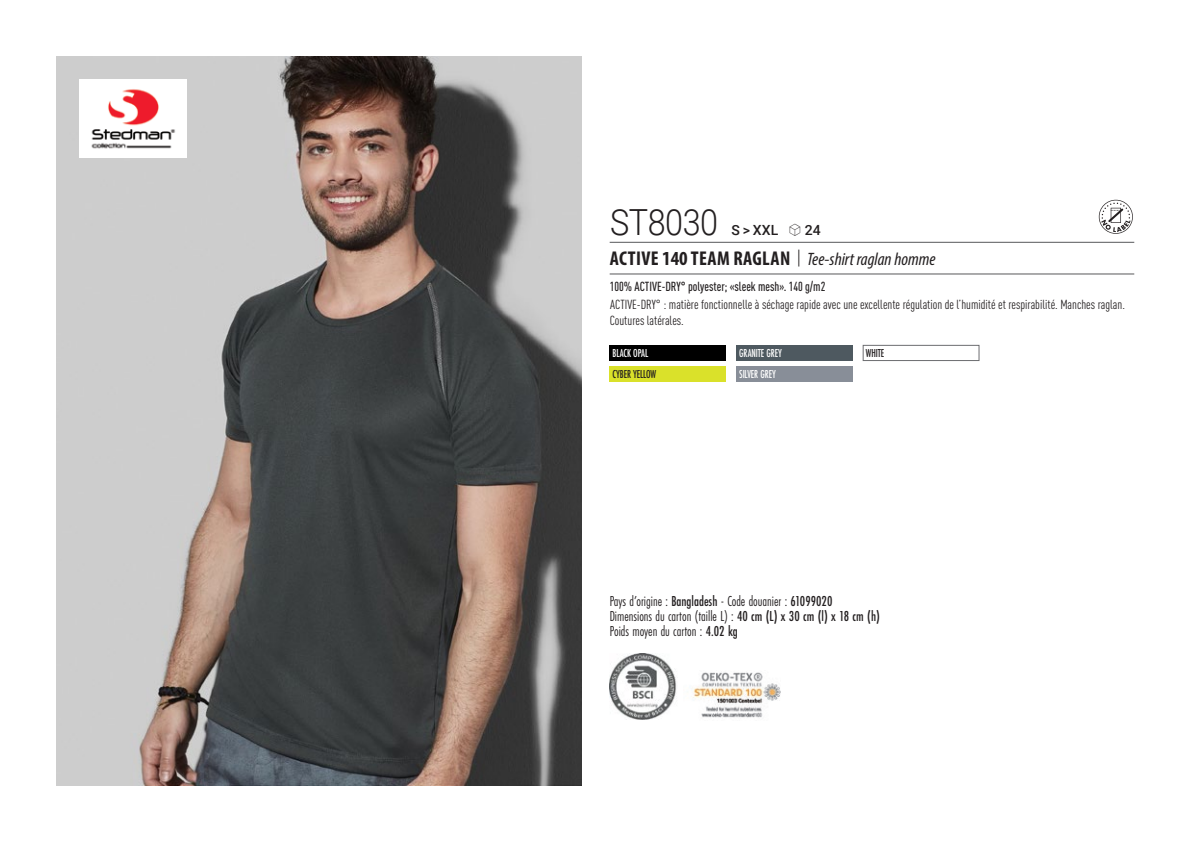
<style>
.page{position:relative;width:1191px;height:842px;background:#fff}
.page>*{position:absolute;margin:0;border:0;box-sizing:border-box;transform-origin:0 0}
.t1{font:300 36px "Roboto";letter-spacing:-.015em;color:#231f20;scale:.9 1}
.t2{font:italic 18px "Myriad Variable Concept";color:#231f20}
.t3{font:15px "Futura PT Cond";color:#231f20;scale:.95 1}
.t4{font:500 14px "Roboto";color:#231f20}
.t5{font:condensed 13px/16px "DIN Pro";color:#231f20}
.grammage_2020{font:500 condensed 13px "DIN Pro";color:#231f20;scale:.95 1}
.Coloris_nuancier_bla{font:500 12px "Futura PT Cond";letter-spacing:-.01em;color:#fff;scale:.9 1}
.Coloris_nuancier_bla-2{font:500 12px "Futura PT Cond";letter-spacing:-.01em;color:#231f20;scale:.9 1}
.Coloris_nuancier{font:500 12px "Futura PT Cond";letter-spacing:-.01em;color:#231f20;scale:.9 1}
.s1{font-family:"Linotype Shapeshifter";font-weight:400;font-size:16px}
.s2{font-family:"Myriad Pro";font-weight:700;font-style:normal;font-stretch:condensed;font-size:20px}
.s3{font-family:"Roboto Condensed";font-weight:300;font-style:normal;font-size:20px}
.s4{font-weight:500}
</style>
<div class="page">
<img style="left:57px;top:57px;width:524px;height:728px">
<div style="left:609px;top:345px;width:117px;height:16px;background:#000"></div>
<div style="left:609px;top:367px;width:117px;height:15px;background:#dae12a"></div>
<div style="left:736px;top:345px;width:116px;height:16px;background:#4e5960"></div>
<div style="left:736px;top:367px;width:116px;height:15px;background:#888e98"></div>
<div style="left:863px;top:345px;width:116px;height:16px;background:#fff;border:1px solid #6c6d70"></div>
<svg style="left:1098px;top:200px;width:34px;height:34px"></svg>
<div style="left:79px;top:79px;width:108px;height:79px;background:#fff"></div>
<img style="left:91px;top:89px;width:85px;height:60px">
<img style="left:609px;top:654px;width:68px;height:66px">
<img style="left:693px;top:672px;width:87px;height:46px">
<hr style="left:609px;top:242px;width:525px;height:1px;background:#57585a">
<hr style="left:609px;top:274px;width:525px;height:1px;background:#57585a">
<p class="t1" style="left:610px;top:197px;width:121px">ST8030</p>
<p class="t4" style="left:731px;top:220px;width:91px">S &gt; XXL <span class="s1">S</span> 24</p>
<p class="t2" style="left:610px;top:249px;width:327px"><span class="s2">ACTIVE 140 TEAM RAGLAN</span> <span class="s3">|</span> Tee-shirt raglan homme</p>
<p class="grammage_2020" style="left:609px;top:277px;width:228px">100% ACTIVE-DRY° polyester; «sleek mesh». 140 g/m2</p>
<p class="t5" style="left:609px;top:296px;width:517px">ACTIVE-DRY° : matière fonctionnelle à séchage rapide avec une excellente régulation de l’humidité et respirabilité. Manches raglan.<br>Coutures latérales.</p>
<p class="Coloris_nuancier_bla" style="left:612px;top:346px;width:41px">BLACK OPAL</p>
<p class="Coloris_nuancier_bla-2" style="left:612px;top:367px;width:50px">CYBER YELLOW</p>
<p class="Coloris_nuancier_bla" style="left:739px;top:346px;width:49px">GRANITE GREY</p>
<p class="Coloris_nuancier_bla" style="left:739px;top:367px;width:42px">SILVER GREY</p>
<p class="Coloris_nuancier" style="left:866px;top:346px;width:22px">WHITE</p>
<p class="t3" style="left:609px;top:592px;width:236px">Pays d’origine : <span class="s4">Bangladesh</span> - Code douanier : <span class="s4">61099020</span></p>
<p class="t3" style="left:609px;top:607px;width:286px">Dimensions du carton (taille L) : <span class="s4">40 cm (L) x 30 cm (l) x 18 cm (h)</span></p>
<p class="t3" style="left:609px;top:622px;width:136px">Poids moyen du carton : <span class="s4">4.02 kg</span></p>
</div>
